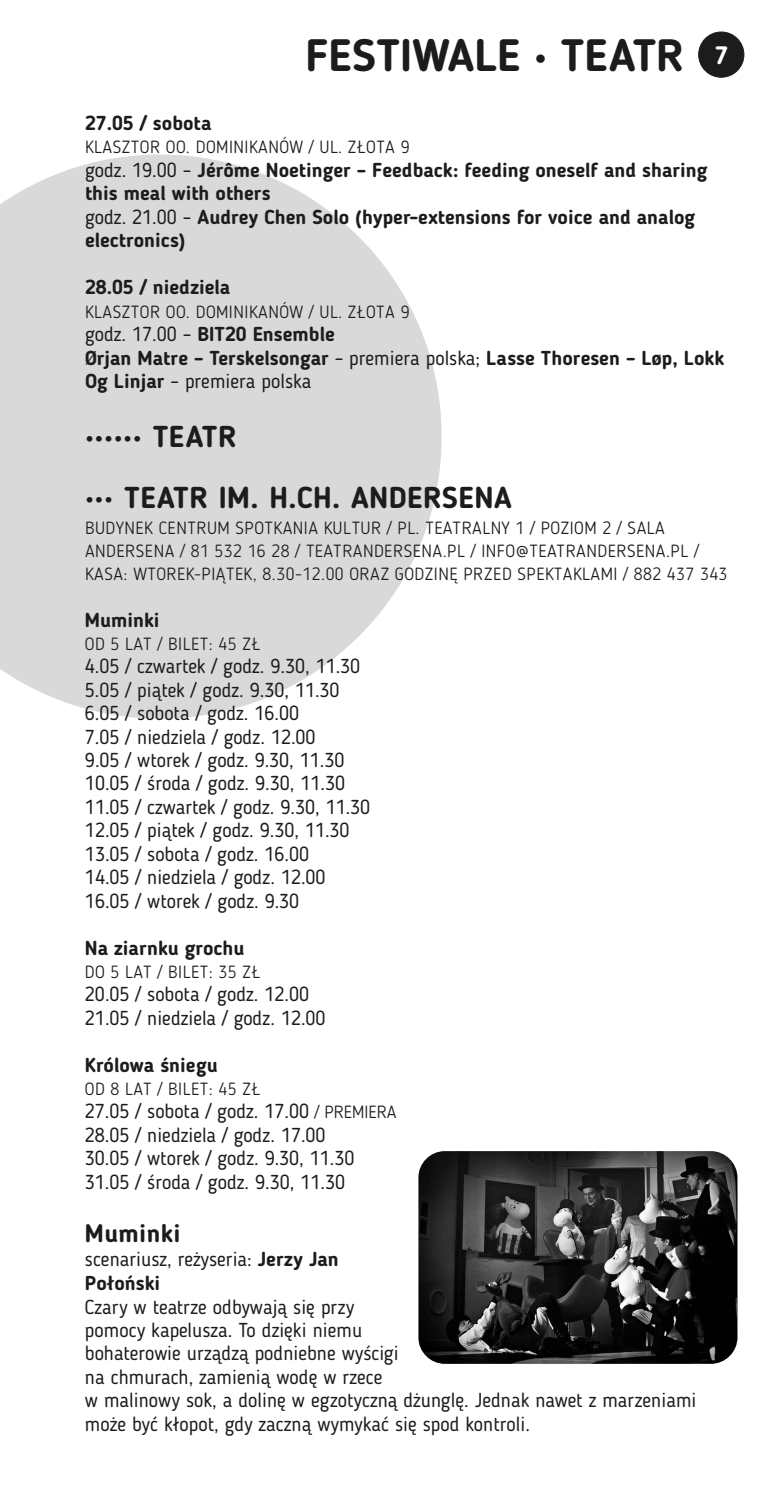
<style>
.page{position:relative;width:780px;height:1489px;background:#fff}
.page>*{position:absolute;margin:0;border:0;box-sizing:border-box;transform-origin:0 0}
.t1{font:700 45px "Blogger Sans";color:#1c1c1c}
.t2{font:700 30px "Blogger Sans";letter-spacing:.015em;color:#1c1c1c}
.t3{font:700 25px "Blogger Sans";letter-spacing:.015em;color:#1c1c1c}
.t4{font:20px/23.5px "Blogger Sans";color:#1c1c1c}
.t5{font:700 20px/23.5px "Blogger Sans";color:#1c1c1c}
.t6{font:300 17.5px/22.5px "Blogger Sans";letter-spacing:.03em;color:#1c1c1c}
.s1{font-weight:400}
.s2{font-weight:300;font-size:17.5px}
.s3{font-weight:700}
</style>
<div class="page">
<svg style="left:0;top:154px;width:441px;height:564px;fill:#d9d9d9"></svg>
<div style="left:698px;top:32px;width:46px;height:45px;background:#1c1c1c;border:1px solid #1c1c1c;border-radius:50%"></div>
<img style="left:418px;top:1151px;width:319px;height:212px;border-radius:27px">
<h1 class="t1" style="left:305px;top:37px;width:424px">FESTIWALE • TEATR <sup>7</sup></h1>
<p class="t5" style="left:85px;top:113px;width:128px">27.05 / sobota</p>
<p class="t6" style="left:85px;top:137px;width:326px">KLASZTOR OO. DOMINIKANÓW / UL. ZŁOTA 9</p>
<p class="t5" style="left:85px;top:160px;width:623px"><span class="s1">godz. 19.00 –</span> Jérôme Noetinger – Feedback: feeding oneself and sharing this meal with others<br><span class="s1">godz. 21.00 –</span> Audrey Chen Solo (hyper-extensions for voice and analog electronics)</p>
<p class="t5" style="left:85px;top:277px;width:147px">28.05 / niedziela</p>
<p class="t6" style="left:85px;top:302px;width:326px">KLASZTOR OO. DOMINIKANÓW / UL. ZŁOTA 9</p>
<p class="t5" style="left:85px;top:324px;width:640px"><span class="s1">godz. 17.00 –</span> BIT20 Ensemble<br>Ørjan Matre – Terskelsongar <span class="s1">– premiera polska;</span> Lasse Thoresen – Løp, Lokk<br>Og Linjar <span class="s1">– premiera polska</span></p>
<h2 class="t2" style="left:85px;top:424px;width:153px">•••••• TEATR</h2>
<h2 class="t2" style="left:85px;top:485px;width:428px">••• TEATR IM. H.CH. ANDERSENA</h2>
<p class="t6" style="left:85px;top:518px;width:644px">BUDYNEK CENTRUM SPOTKANIA KULTUR / PL. TEATRALNY 1 / POZIOM 2 / SALA<br>ANDERSENA / 81 532 16 28 / TEATRANDERSENA.PL / INFO@TEATRANDERSENA.PL /<br>KASA: WTOREK-PIĄTEK, 8.30-12.00 ORAZ GODZINĘ PRZED SPEKTAKLAMI / 882 437 343</p>
<p class="t5" style="left:85px;top:609px;width:76px">Muminki</p>
<p class="t6" style="left:85px;top:634px;width:176px">OD 5 LAT / BILET: 45 ZŁ</p>
<p class="t4" style="left:85px;top:656px;width:287px">4.05 / czwartek / godz. 9.30, 11.30<br>5.05 / piątek / godz. 9.30, 11.30<br>6.05 / sobota / godz. 16.00<br>7.05 / niedziela / godz. 12.00<br>9.05 / wtorek / godz. 9.30, 11.30<br>10.05 / środa / godz. 9.30, 11.30<br>11.05 / czwartek / godz. 9.30, 11.30<br>12.05 / piątek / godz. 9.30, 11.30<br>13.05 / sobota / godz. 16.00<br>14.05 / niedziela / godz. 12.00<br>16.05 / wtorek / godz. 9.30</p>
<p class="t5" style="left:85px;top:937px;width:161px">Na ziarnku grochu</p>
<p class="t6" style="left:85px;top:962px;width:176px">DO 5 LAT / BILET: 35 ZŁ</p>
<p class="t4" style="left:85px;top:984px;width:242px">20.05 / sobota / godz. 12.00<br>21.05 / niedziela / godz. 12.00</p>
<p class="t5" style="left:85px;top:1054px;width:134px">Królowa śniegu</p>
<p class="t6" style="left:85px;top:1079px;width:176px">OD 8 LAT / BILET: 45 ZŁ</p>
<p class="t4" style="left:85px;top:1101px;width:313px">27.05 / sobota / godz. 17.00 <span class="s2">/ PREMIERA </span>28.05 / niedziela / godz. 17.00<br>30.05 / wtorek / godz. 9.30, 11.30<br>31.05 / środa / godz. 9.30, 11.30</p>
<p class="t3" style="left:85px;top:1222px;width:97px">Muminki</p>
<p class="t4" style="left:85px;top:1249px;width:255px">scenariusz, reżyseria: <span class="s3">Jerzy Jan<br>Połoński</span></p>
<p class="t4" style="left:85px;top:1296px;width:613px">Czary w teatrze odbywają się przy<br>pomocy kapelusza. To dzięki niemu<br>bohaterowie urządzą podniebne wyścigi<br>na chmurach, zamienią wodę w rzece<br>w malinowy sok, a dolinę w egzotyczną dżunglę. Jednak nawet z marzeniami może być kłopot, gdy zaczną wymykać się spod kontroli.</p>
</div>
